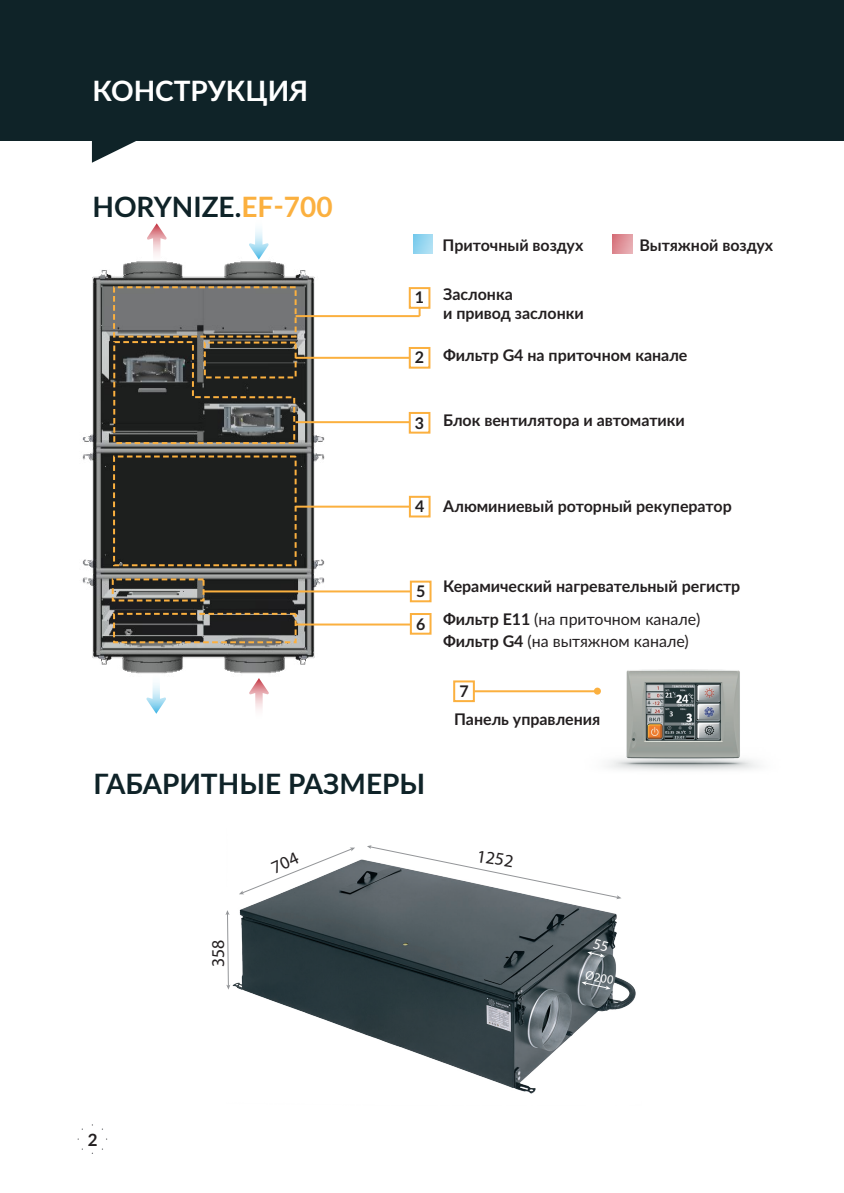
<style>
.page{position:relative;width:844px;height:1193px;background:#fff}
.page>*{position:absolute;margin:0;border:0;box-sizing:border-box;transform-origin:0 0}
.t1{font:700 28px "Lato";color:#0f2328}
.t2{font:700 28px "Lato";color:#fff}
.t3{font:18px "Myriad Pro";color:#231f20}
.t4{font:700 16.8px "Lato";color:#231f20}
.t5{font:700 16px/27.8px "Lato";color:#231f20}
.t6{font:16px "Lato";color:#231f20}
.t7{font:12.8px "Myriad Pro";color:#fff}
.s1{color:#fbb03f}
.s2{font-weight:700}
</style>
<div class="page">
<img style="left:228px;top:859px;width:408px;height:235px">
<div style="left:0;top:0;width:844px;height:141px;background:#0f2328"></div>
<svg style="left:92px;top:141px;width:44px;height:22px"></svg>
<img style="left:569px;top:669px;width:190px;height:102px">
<hr style="left:474px;top:690px;width:122px;height:2px;background:#fbb03f">
<div style="left:453px;top:680px;width:22px;height:22px;border:2px solid #fbb03f"></div>
<div style="left:594px;top:687px;width:7px;height:7px;background:#fbb03f;border-radius:50%"></div>
<svg style="left:367px;top:845px;width:254px;height:54px"></svg>
<svg style="left:582px;top:981px;width:29px;height:8px"></svg>
<img style="left:82px;top:259px;width:245px;height:415px">
<hr style="left:296px;top:315px;width:124px;height:2px;background:#fbb03f">
<div style="left:409px;top:287px;width:21px;height:22px;border:2px solid #fbb03f"></div>
<div style="left:409px;top:412px;width:21px;height:21px;border:2px solid #fbb03f"></div>
<div style="left:409px;top:496px;width:22px;height:21px;border:2px solid #fbb03f"></div>
<div style="left:410px;top:580px;width:21px;height:22px;border:2px solid #fbb03f"></div>
<hr style="left:204px;top:590px;width:207px;height:2px;background:#fbb03f">
<hr style="left:296px;top:623px;width:115px;height:2px;background:#fbb03f">
<div style="left:410px;top:613px;width:21px;height:21px;border:2px solid #fbb03f"></div>
<div style="left:113px;top:286px;width:184px;height:51px;border:2px dashed #fbb03f"></div>
<div style="left:112px;top:578px;width:93px;height:23px;border:2px dashed #fbb03f"></div>
<div style="left:113px;top:455px;width:184px;height:111px;border:2px dashed #fbb03f"></div>
<div style="left:113px;top:613px;width:184px;height:30px;border:2px dashed #fbb03f"></div>
<svg style="left:112px;top:340px;width:184px;height:105px;background:#3b3a34"></svg>
<svg style="left:419px;top:308px;width:2px;height:8px"></svg>
<hr style="left:296px;top:505px;width:114px;height:2px;background:#fbb03f">
<hr style="left:296px;top:421px;width:114px;height:2px;background:#fbb03f">
<hr style="left:296px;top:357px;width:114px;height:2px;background:#fbb03f">
<div style="left:409px;top:347px;width:21px;height:22px;border:2px solid #fbb03f"></div>
<div style="left:413px;top:234px;width:20px;height:20px;background:linear-gradient(to right,#7fcded,#addff3)"></div>
<svg style="left:613px;top:234px;width:19px;height:20px"></svg>
<svg style="left:147px;top:223px;width:20px;height:41px"></svg>
<svg style="left:249px;top:229px;width:20px;height:30px"></svg>
<svg style="left:249px;top:678px;width:20px;height:32px"></svg>
<svg style="left:146px;top:672px;width:20px;height:41px"></svg>
<svg style="left:225px;top:910px;width:5px;height:79px"></svg>
<svg style="left:587px;top:939px;width:22px;height:18px"></svg>
<svg style="left:239px;top:847px;width:116px;height:47px"></svg>
<h1 class="t2" style="left:92px;top:70px;width:217px">КОНСТРУКЦИЯ</h1>
<h1 class="t1" style="left:92px;top:186px;width:242px">HORYNIZE.<span class="s1">EF-700</span></h1>
<p class="t5" style="left:415px;top:283px;width:11px">1</p>
<p class="t5" style="left:415px;top:343px;width:11px">2</p>
<p class="t5" style="left:443px;top:230px;width:142px">Приточный воздух</p>
<p class="t5" style="left:640px;top:230px;width:135px">Вытяжной воздух</p>
<p class="t5" style="left:443px;top:284px;width:142px;line-height:19.2px">Заслонка<br>и привод заслонки</p>
<p class="t5" style="left:443px;top:341px;width:246px">Фильтр G4 на приточном канале</p>
<p class="t5" style="left:415px;top:408px;width:11px">3</p>
<p class="t5" style="left:443px;top:406px;width:243px">Блок вентилятора и автоматики</p>
<p class="t5" style="left:415px;top:491px;width:11px">4</p>
<p class="t5" style="left:443px;top:492px;width:290px">Алюминиевый роторный рекуператор</p>
<p class="t5" style="left:416px;top:577px;width:11px">5</p>
<p class="t5" style="left:416px;top:609px;width:11px">6</p>
<h1 class="t1" style="left:93px;top:763px;width:333px">ГАБАРИТНЫЕ РАЗМЕРЫ</h1>
<p class="t5" style="left:443px;top:571px;width:299px">Керамический нагревательный регистр</p>
<p class="t6" style="left:443px;top:607px;width:259px"><span class="s2">Фильтр E11</span> (на приточном канале)</p>
<p class="t6" style="left:443px;top:630px;width:247px"><span class="s2">Фильтр G4</span> (на вытяжном канале)</p>
<p class="t5" style="left:454px;top:676px;width:148px;text-indent:5px">7<br>Панель управления</p>
<p class="t3" style="left:479px;top:844px;width:38px;rotate:9deg">1252</p>
<p class="t7" style="left:587px;top:967px;width:30px;rotate:10deg">Ø200</p>
<p class="t4" style="left:88px;top:1127px;width:11px">2</p>
</div>
